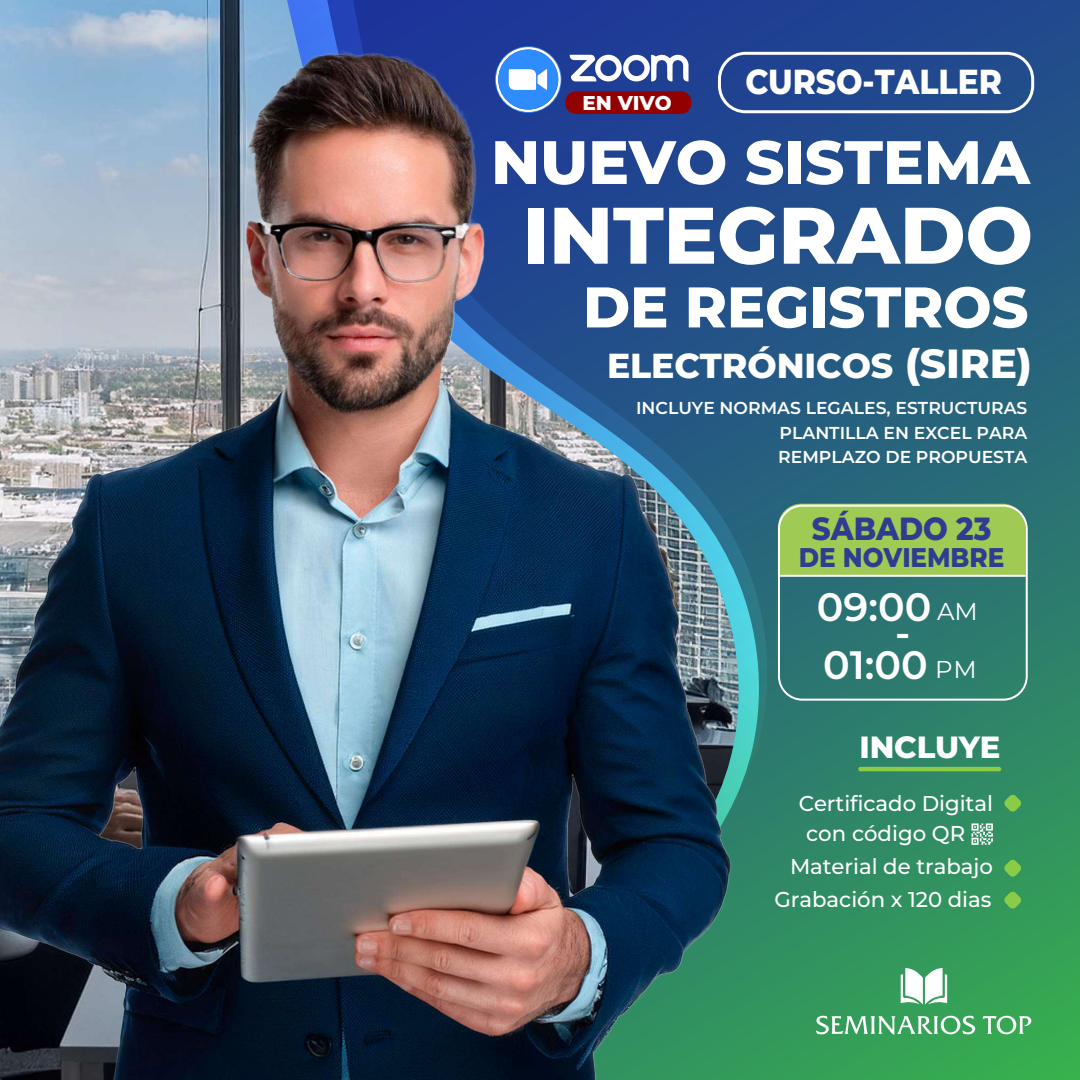
<style>
.page{position:relative;width:1080px;height:1080px;background:#fff}
.page>*{position:absolute;margin:0;border:0;box-sizing:border-box;transform-origin:0 0}
.t1{font:800 79.9px "Montserrat";letter-spacing:-.005em;color:#fff}
.t2{font:800 61.2px "Montserrat";letter-spacing:-.005em;color:#fff}
.t3{font:800 57.2px "Montserrat";letter-spacing:-.005em;color:#fff}
.t4{font:600 39.6px/58px "Montserrat";color:#fff}
.t5{font:800 34.7px "Montserrat";letter-spacing:-.005em;color:#fff}
.t6{font:800 34.7px "Montserrat";letter-spacing:-.005em;color:#fff;scale:.9 1}
.t7{font:800 32px "Montserrat";letter-spacing:-.005em;color:#2e3d91;scale:.91 1}
.t8{font:800 30.6px "Montserrat";letter-spacing:-.005em;color:#fff}
.t9{font:800 27px "Montserrat";letter-spacing:-.005em;color:#2e3d91;scale:.91 1}
.t10{font:500 21.5px/30.2px "Montserrat";letter-spacing:-.005em;color:#fff}
.t11{font:800 20px "Montserrat";letter-spacing:-.005em;color:#fff}
.t12{font:600 17.2px/24.2px "Montserrat";color:#fff;text-align:justify}
.s1{font-size:40.6px}
.s2{font-weight:400;font-size:24.4px}
</style>
<div class="page">
<div style="left:0;top:0;width:1080px;height:1080px;background:linear-gradient(to bottom,#204292,#36a852)"></div>
<img style="left:0;top:0;width:897px;height:1080px">
<svg style="left:901px;top:968px;width:46px;height:37px"></svg>
<svg style="left:983px;top:1015px;width:48px;height:20px"></svg>
<svg style="left:816px;top:1015px;width:160px;height:20px"></svg>
<svg style="left:778px;top:504px;width:248px;height:73px;background:#a0ca59"></svg>
<div style="left:778px;top:505px;width:250px;height:196px;border:2px solid #fff;border-radius:23px"></div>
<hr style="left:858px;top:767px;width:143px;height:4px;background:#8bcc47;border-radius:2px">
<svg style="left:1004px;top:794px;width:17px;height:18px"></svg>
<svg style="left:1004px;top:859px;width:17px;height:18px"></svg>
<svg style="left:1004px;top:891px;width:17px;height:18px"></svg>
<svg style="left:972px;top:823px;width:21px;height:22px"></svg>
<svg style="left:494px;top:45px;width:195px;height:68px"></svg>
<div style="left:565px;top:91px;width:126px;height:23px;background:#930000;border-radius:10px"></div>
<div style="left:718px;top:52px;width:316px;height:61px;border:3px solid #fff;border-radius:26px"></div>
<p class="t11" style="left:583px;top:88px;width:91px">EN VIVO</p>
<h3 class="t6" style="left:745px;top:56px;width:286px">CURSO-TALLER</h3>
<h2 class="t2" style="left:491px;top:117px;width:541px">NUEVO SISTEMA</h2>
<h1 class="t1" style="left:522px;top:177px;width:513px">INTEGRADO</h1>
<h3 class="t3" style="left:583px;top:265px;width:447px">DE REGISTROS</h3>
<h3 class="t5" style="left:607px;top:340px;width:426px">ELECTRÓNICOS <span class="s1">(SIRE)</span></h3>
<p class="t12" style="left:778px;top:395px;width:251px;text-indent:-142px">INCLUYE NORMAS LEGALES, ESTRUCTURAS PLANTILLA EN EXCEL PARA REMPLAZO DE PROPUESTA</p>
<h3 class="t7" style="left:812px;top:505px;width:199px">SÁBADO 23</h3>
<h3 class="t9" style="left:799px;top:538px;width:227px">DE NOVIEMBRE</h3>
<h3 class="t4" style="left:817px;top:576px;width:162px">09:00 <span class="s2">AM<br></span>01:00 <span class="s2">PM</span></h3>
<h3 class="t4" style="left:895px;top:602px;width:17px">-</h3>
<h3 class="t8" style="left:859px;top:725px;width:142px">INCLUYE</h3>
<p class="t10" style="left:806px;top:787px;width:188px;text-indent:-7px">Certificado Digital con código QR</p>
<p class="t10" style="left:775px;top:850px;width:220px;line-height:32.9px;text-align:right">Material de trabajo<br>Grabación x 120 dias</p>
</div>
